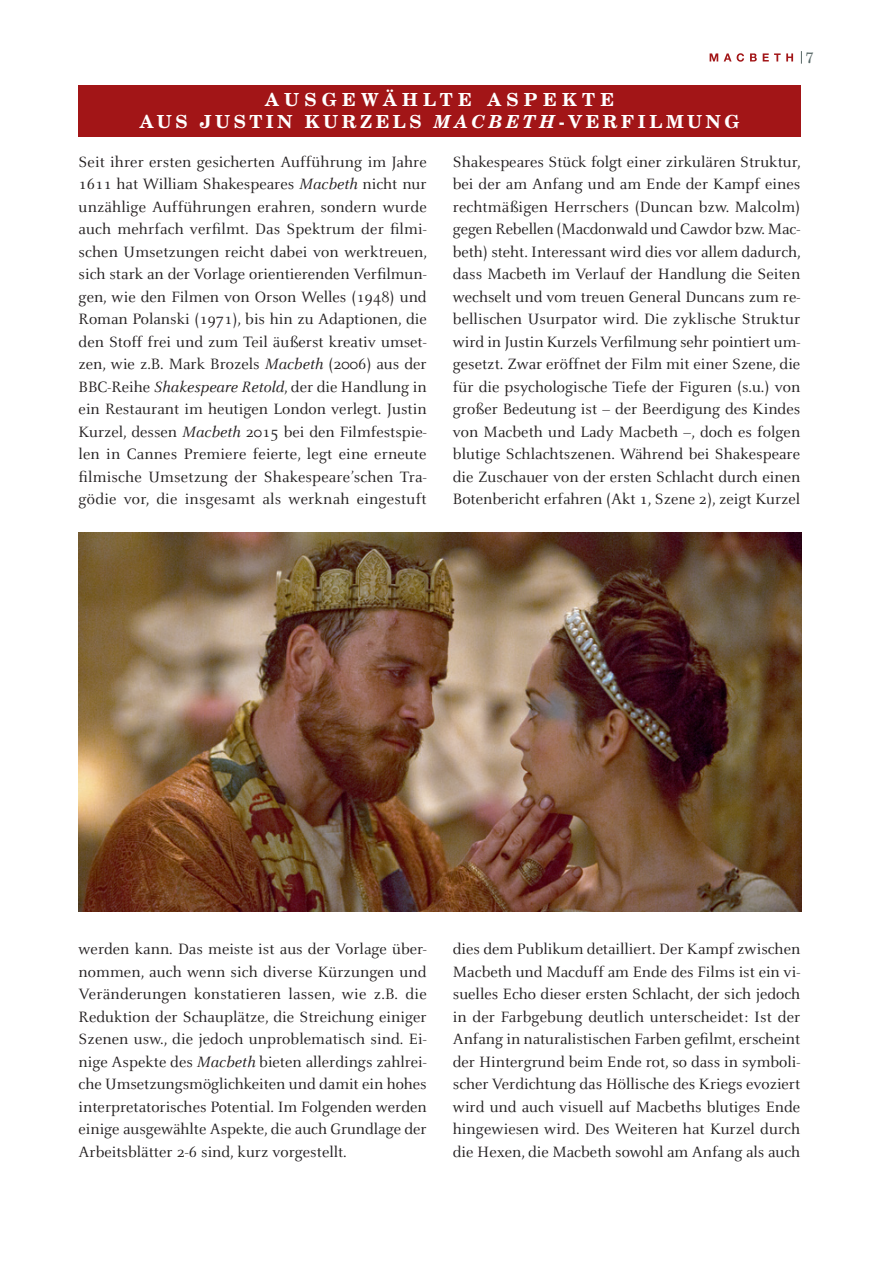
<style>
.page{position:relative;width:893px;height:1263px;background:#fff}
.page>*{position:absolute;margin:0;border:0;box-sizing:border-box;transform-origin:0 0}
.t1{font:700 18px/22.2px "New Century Schlbk LT Std";letter-spacing:.2em;color:#fff;text-align:center}
.t2{font:16.5px/22.5px "Celeste";color:#231f20;text-align:justify}
.t3{font:15px "New Century Schlbk LT Std";color:#586867}
.s1{font-style:italic}
</style>
<div class="page">
<svg style="left:801px;top:51px;width:1px;height:13px"></svg>
<svg style="left:709px;top:53px;width:84px;height:9px"></svg>
<div style="left:78px;top:85px;width:723px;height:51px;background:#a21517"></div>
<img style="left:79px;top:533px;width:722px;height:378px">
<p class="t3" style="left:805px;top:52px;width:10px">7</p>
<p class="t1" style="left:140px;top:90px;width:601px">AUSGEWÄHLTE ASPEKTE<br>AUS JUSTIN KURZELS <span class="s1">MACBETH</span>-VERFILMUNG</p>
<p class="t2" style="left:79px;top:152px;width:350px">Seit ihrer ersten gesicherten Aufführung im Jahre 1611 hat William Shakespeares <span class="s1">Macbeth</span> nicht nur unzählige Aufführungen erahren, sondern wurde auch mehrfach verfilmt. Das Spektrum der filmi&shy;schen Umsetzungen reicht dabei von werktreuen, sich stark an der Vorlage orientierenden Verfilmun&shy;gen, wie den Filmen von Orson Welles (1948) und Roman Polanski (1971), bis hin zu Adaptionen, die den Stoff frei und zum Teil äußerst kreativ umset&shy;zen, wie z.B. Mark Brozels <span class="s1">Macbeth</span> (2006) aus der BBC-Reihe <span class="s1">Shakespeare Retold</span>, der die Handlung in ein Restaurant im heutigen London verlegt. Justin Kurzel, dessen <span class="s1">Macbeth</span> 2015 bei den Filmfestspie&shy;len in Cannes Premiere feierte, legt eine erneute filmische Umsetzung der Shakespeare’schen Tra&shy;gödie vor, die insgesamt als werknah eingestuft</p>
<p class="t2" style="left:453px;top:152px;width:349px">Shakespeares Stück folgt einer zirkulären Struktur, bei der am Anfang und am Ende der Kampf eines rechtmäßigen Herrschers (Duncan bzw. Malcolm) gegen Rebellen (Macdonwald und Cawdor bzw. Mac&shy;beth) steht. Interessant wird dies vor allem dadurch, dass Macbeth im Verlauf der Handlung die Seiten wechselt und vom treuen General Duncans zum re&shy;bellischen Usurpator wird. Die zyklische Struktur wird in Justin Kurzels Verfilmung sehr pointiert um&shy;gesetzt. Zwar eröffnet der Film mit einer Szene, die für die psychologische Tiefe der Figuren (s.u.) von großer Bedeutung ist – der Beerdigung des Kindes von Macbeth und Lady Macbeth –, doch es folgen blutige Schlachtszenen. Während bei Shakespeare die Zuschauer von der ersten Schlacht durch einen Botenbericht erfahren (Akt 1, Szene 2), zeigt Kurzel</p>
<p class="t2" style="left:79px;top:939px;width:350px">werden kann. Das meiste ist aus der Vorlage über&shy;nommen, auch wenn sich diverse Kürzungen und Veränderungen konstatieren lassen, wie z.B. die Reduktion der Schauplätze, die Streichung einiger Szenen usw., die jedoch unproblematisch sind. Ei&shy;nige Aspekte des <span class="s1">Macbeth</span> bieten allerdings zahlrei&shy;che Umsetzungsmöglichkeiten und damit ein hohes interpretatorisches Potential. Im Folgenden werden einige ausgewählte Aspekte, die auch Grundlage der Arbeitsblätter 2-6 sind, kurz vorgestellt.</p>
<p class="t2" style="left:453px;top:939px;width:349px">dies dem Publikum detailliert. Der Kampf zwischen Macbeth und Macduff am Ende des Films ist ein vi&shy;suelles Echo dieser ersten Schlacht, der sich jedoch in der Farbgebung deutlich unterscheidet: Ist der Anfang in naturalistischen Farben gefilmt, erscheint der Hintergrund beim Ende rot, so dass in symboli&shy;scher Verdichtung das Höllische des Kriegs evoziert wird und auch visuell auf Macbeths blutiges Ende hingewiesen wird. Des Weiteren hat Kurzel durch die Hexen, die Macbeth sowohl am Anfang als auch</p>
</div>
